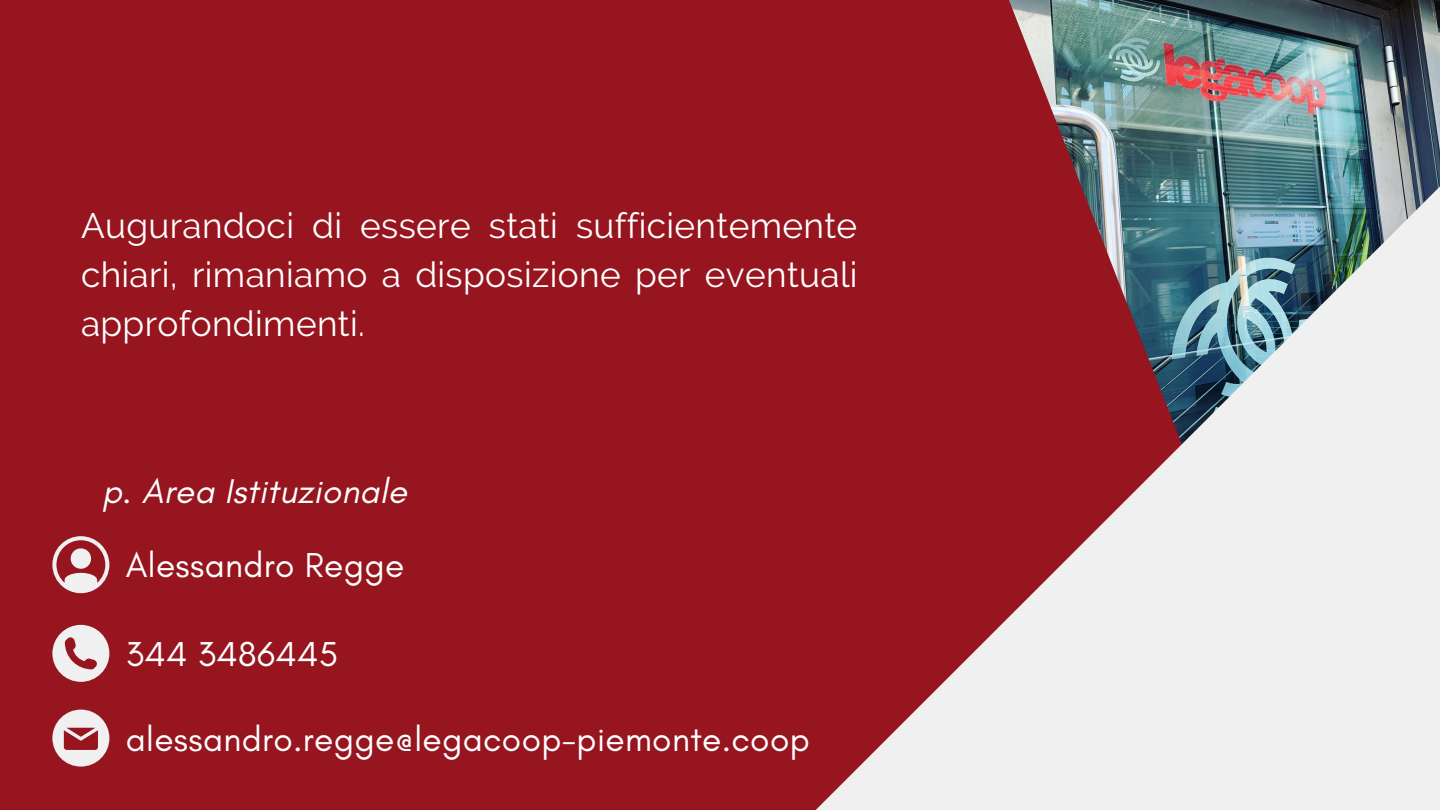
<style>
.page{position:relative;width:1440px;height:810px;background:#96151f}
.page>*{position:absolute;margin:0;border:0;box-sizing:border-box;transform-origin:0 0}
.t1{font:35.2px/48.8px "Raleway";letter-spacing:.01em;color:#fff;text-align:justify}
.t2{font:35.2px "Glacial Indifference";letter-spacing:.01em;color:#fff}
.t3{font:italic 35px "Glacial Indifference";letter-spacing:.01em;color:#fff}
</style>
<div class="page">
<img style="left:1278px;top:0;width:162px;height:186px">
<img style="left:1009px;top:0;width:269px;height:186px">
<svg style="left:816px;top:186px;width:624px;height:624px;fill:#eceeee"></svg>
<svg style="left:52px;top:625px;width:57px;height:57px"></svg>
<svg style="left:52px;top:536px;width:57px;height:57px"></svg>
<svg style="left:52px;top:710px;width:57px;height:57px"></svg>
<p class="t1" style="left:81px;top:202px;width:778px">Augurandoci di essere stati sufficientemente chiari, rimaniamo a disposizione per eventuali approfondimenti.</p>
<p class="t3" style="left:102px;top:470px;width:306px">p. Area Istituzionale</p>
<p class="t2" style="left:126px;top:544px;width:280px">Alessandro Regge</p>
<p class="t2" style="left:126px;top:632px;width:214px">344 3486445</p>
<p class="t2" style="left:126px;top:717px;width:685px">alessandro.regge@legacoop-piemonte.coop</p>
</div>
